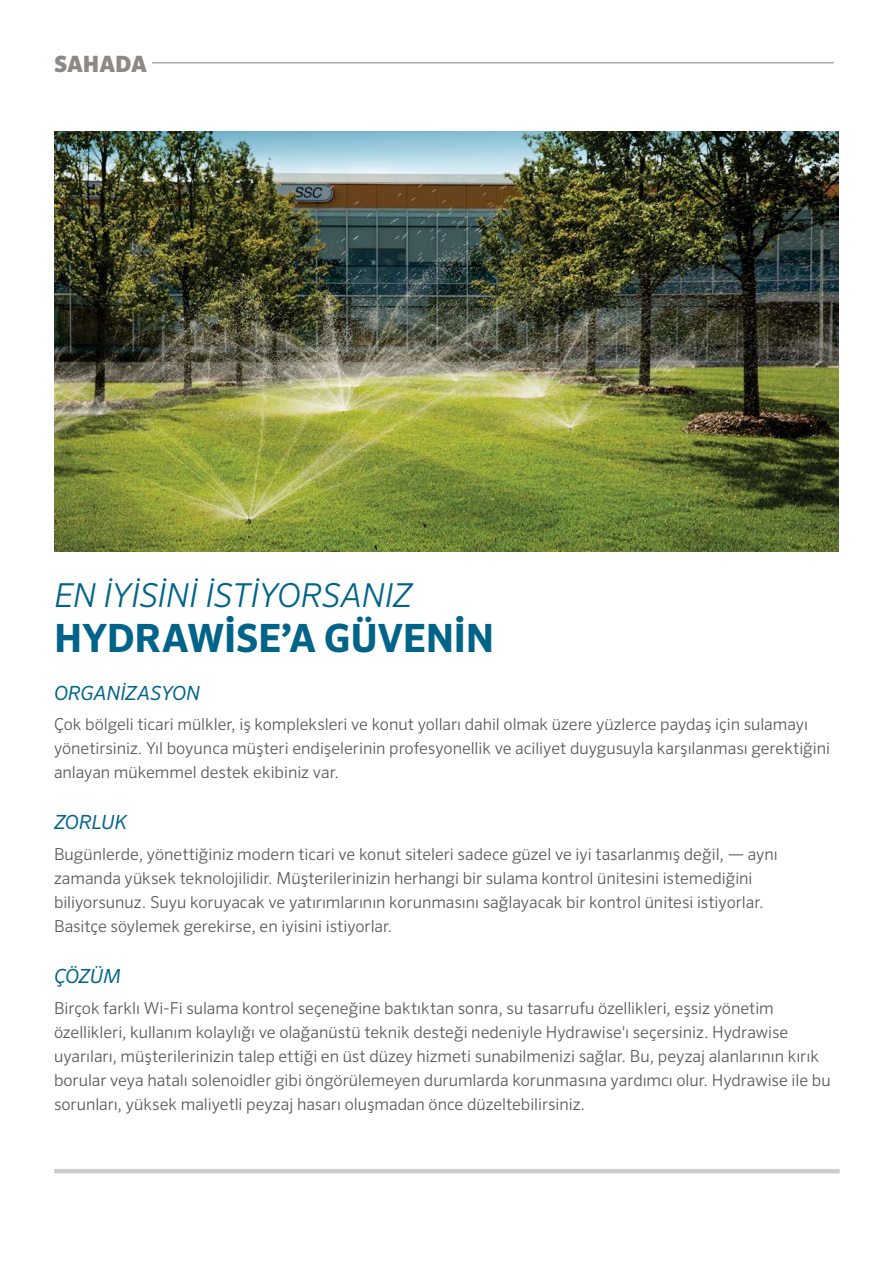
<style>
.page{position:relative;width:893px;height:1263px;background:#fff}
.page>*{position:absolute;margin:0;border:0;box-sizing:border-box;transform-origin:0 0}
.t1{font:700 39px "Sero Pro";letter-spacing:-.01em;color:#006488}
.t2{font:italic 300 33px "Sero Pro";letter-spacing:-.02em;color:#006488}
.t3{font:900 22.5px "Sero Pro";color:#8c8987}
.t4{font:italic 19.5px "Sero Pro";letter-spacing:-.015em;color:#006488}
.t5{font:300 16.5px/24px "Sero Pro";letter-spacing:-.005em;color:#58595b}
</style>
<div class="page">
<hr style="left:54px;top:1169px;width:786px;height:4px;background:#cfcdcb">
<img style="left:54px;top:131px;width:784px;height:421px">
<hr style="left:152px;top:62px;width:682px;height:2px;background:#aca9a7">
<h3 class="t3" style="left:54px;top:50px;width:94px">SAHADA</h3>
<h2 class="t2" style="left:54px;top:576px;width:360px">EN IYISINI ISTIYORSANIZ</h2>
<h1 class="t1" style="left:54px;top:615px;width:441px">HYDRAWISE’A GÜVENIN</h1>
<p class="t4" style="left:54px;top:681px;width:148px">ORGANİZASYON</p>
<p class="t5" style="left:54px;top:712px;width:778px">Çok bölgeli ticari mülkler, iş kompleksleri ve konut yolları dahil olmak üzere yüzlerce paydaş için sulamayı yönetirsiniz. Yıl boyunca müşteri endişelerinin profesyonellik ve aciliyet duygusuyla karşılanması gerektiğini anlayan mükemmel destek ekibiniz var.</p>
<p class="t4" style="left:54px;top:811px;width:75px">ZORLUK</p>
<p class="t5" style="left:54px;top:842px;width:725px">Bugünlerde, yönettiğiniz modern ticari ve konut siteleri sadece güzel ve iyi tasarlanmış değil, — aynı zamanda yüksek teknolojilidir. Müşterilerinizin herhangi bir sulama kontrol ünitesini istemediğini biliyorsunuz. Suyu koruyacak ve yatırımlarının korunmasını sağlayacak bir kontrol ünitesi istiyorlar.<br>Basitçe söylemek gerekirse, en iyisini istiyorlar.</p>
<p class="t4" style="left:54px;top:964px;width:68px">ÇÖZÜM</p>
<p class="t5" style="left:54px;top:996px;width:778px">Birçok farklı Wi-Fi sulama kontrol seçeneğine baktıktan sonra, su tasarrufu özellikleri, eşsiz yönetim özellikleri, kullanım kolaylığı ve olağanüstü teknik desteği nedeniyle Hydrawise'ı seçersiniz. Hydrawise uyarıları, müşterilerinizin talep ettiği en üst düzey hizmeti sunabilmenizi sağlar. Bu, peyzaj alanlarının kırık borular veya hatalı solenoidler gibi öngörülemeyen durumlarda korunmasına yardımcı olur. Hydrawise ile bu sorunları, yüksek maliyetli peyzaj hasarı oluşmadan önce düzeltebilirsiniz.</p>
</div>
